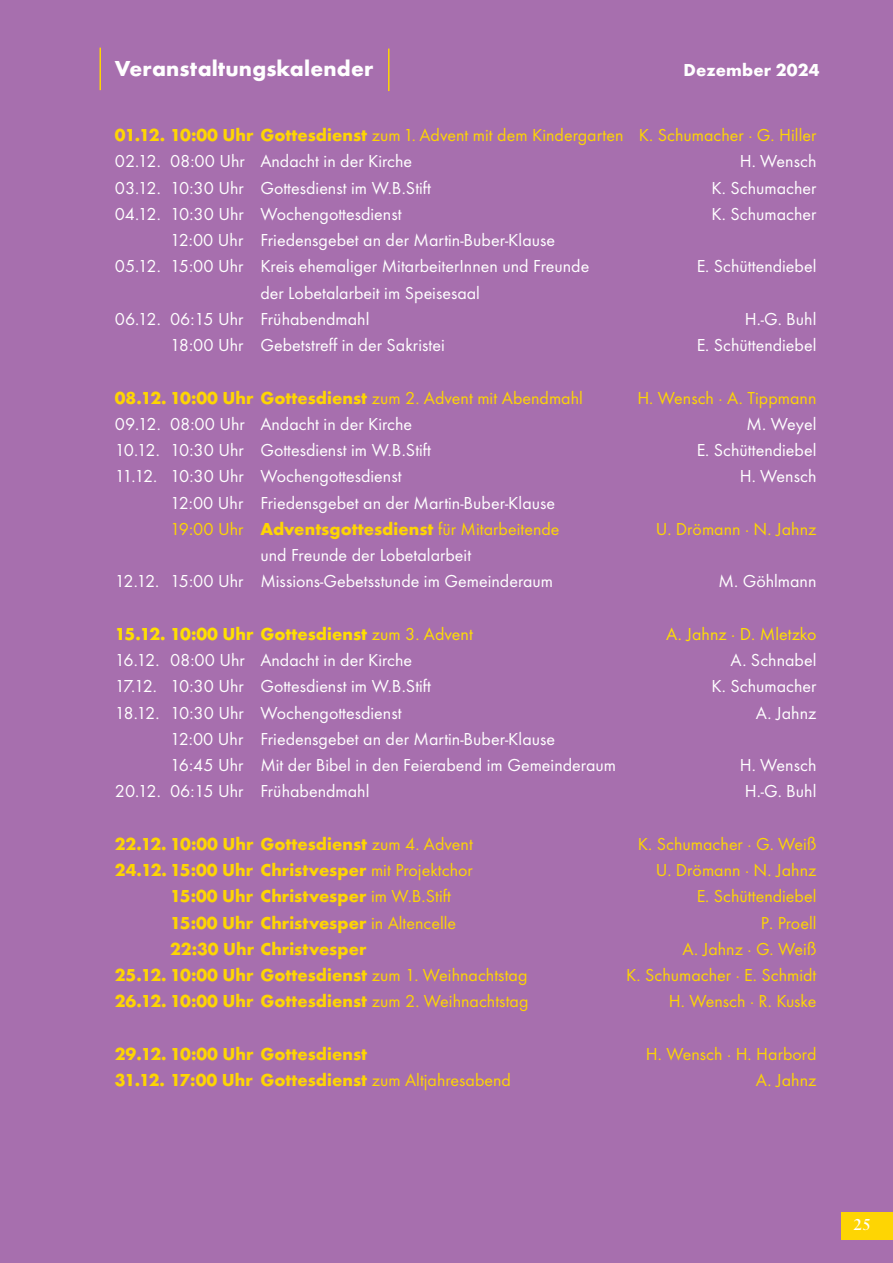
<style>
.page{position:relative;width:893px;height:1263px;background:#a76fae}
.page>*{position:absolute;margin:0;border:0;box-sizing:border-box;transform-origin:0 0}
.t1{font:700 22.5px "Function";letter-spacing:.01em;color:#fff}
.t2{font:18px "Function";color:#fff}
.t3{font:700 18px "Function";color:#fed503}
.t4{font:18px "Function";color:#fed503}
.t5{font:700 18px "Function";color:#ffdf01}
.t6{font:18px "Function";color:#ffdf01}
.t7{font:700 18px "Function";letter-spacing:.005em;color:#fff}
.t8{font:500 16.5px "Savoy";color:#fff}
.s1{font-weight:700}
.s2{font-weight:400}
</style>
<div class="page">
<div style="left:842px;top:1212px;width:51px;height:27px;background:#fed503"></div>
<hr style="left:99px;top:48px;width:2px;height:42px;background:#fed503">
<hr style="left:388px;top:49px;width:1px;height:42px;background:#fed503">
<p class="t1" style="left:115px;top:56px;width:260px">Veranstaltungskalender</p>
<p class="t7" style="left:683px;top:60px;width:138px">Dezember 2024</p>
<p class="t4" style="left:115px;top:125px;width:703px"><span class="s1">01.12. 10:00 Uhr Gottesdienst</span> zum 1. Advent mit dem Kindergarten K. Schumacher · G. Hiller</p>
<p class="t2" style="left:115px;top:151px;width:299px">02.12. 08:00 Uhr Andacht in der Kirche</p>
<p class="t2" style="left:740px;top:151px;width:78px">H. Wensch</p>
<p class="t2" style="left:115px;top:177px;width:318px">03.12. 10:30 Uhr Gottesdienst im W.B.Stift</p>
<p class="t2" style="left:711px;top:177px;width:106px">K. Schumacher</p>
<p class="t2" style="left:115px;top:204px;width:288px">04.12. 10:30 Uhr Wochengottesdienst</p>
<p class="t2" style="left:711px;top:204px;width:106px">K. Schumacher</p>
<p class="t2" style="left:170px;top:230px;width:386px">12:00 Uhr Friedensgebet an der Martin-Buber-Klause</p>
<p class="t2" style="left:115px;top:256px;width:476px">05.12. 15:00 Uhr Kreis ehemaliger MitarbeiterInnen und Freunde</p>
<p class="t2" style="left:697px;top:256px;width:121px">E. Schüttendiebel</p>
<p class="t2" style="left:260px;top:282px;width:221px">der Lobetalarbeit im Speisesaal</p>
<p class="t2" style="left:115px;top:309px;width:256px">06.12. 06:15 Uhr Frühabendmahl</p>
<p class="t2" style="left:745px;top:309px;width:73px">H.-G. Buhl</p>
<p class="t2" style="left:170px;top:335px;width:276px">18:00 Uhr Gebetstreff in der Sakristei</p>
<p class="t2" style="left:697px;top:335px;width:121px">E. Schüttendiebel</p>
<p class="t3" style="left:115px;top:387px;width:469px">08.12. 10:00 Uhr Gottesdienst <span class="s2">zum 2. Advent mit Abendmahl</span></p>
<p class="t4" style="left:637px;top:387px;width:181px">H. Wensch · A. Tippmann</p>
<p class="t2" style="left:115px;top:414px;width:299px">09.12. 08:00 Uhr Andacht in der Kirche</p>
<p class="t2" style="left:747px;top:414px;width:71px">M. Weyel</p>
<p class="t2" style="left:115px;top:440px;width:318px">10.12. 10:30 Uhr Gottesdienst im W.B.Stift</p>
<p class="t2" style="left:697px;top:440px;width:121px">E. Schüttendiebel</p>
<p class="t2" style="left:115px;top:466px;width:288px">11.12. 10:30 Uhr Wochengottesdienst</p>
<p class="t2" style="left:740px;top:466px;width:78px">H. Wensch</p>
<p class="t2" style="left:170px;top:492px;width:386px">12:00 Uhr Friedensgebet an der Martin-Buber-Klause</p>
<p class="t4" style="left:170px;top:519px;width:391px">19:00 Uhr <span class="s1">Adventsgottesdienst</span> für Mitarbeitende</p>
<p class="t4" style="left:656px;top:519px;width:162px">U. Drömann · N. Jahnz</p>
<p class="t2" style="left:260px;top:545px;width:212px">und Freunde der Lobetalarbeit</p>
<p class="t2" style="left:115px;top:571px;width:440px">12.12. 15:00 Uhr Missions-Gebetsstunde im Gemeinderaum</p>
<p class="t2" style="left:719px;top:571px;width:99px">M. Göhlmann</p>
<p class="t5" style="left:115px;top:623px;width:360px">15.12. 10:00 Uhr Gottesdienst <span class="s2">zum 3. Advent</span></p>
<p class="t6" style="left:666px;top:624px;width:152px">A. Jahnz · D. Mletzko</p>
<p class="t2" style="left:115px;top:650px;width:299px">16.12. 08:00 Uhr Andacht in der Kirche</p>
<p class="t2" style="left:731px;top:650px;width:87px">A. Schnabel</p>
<p class="t2" style="left:115px;top:676px;width:318px">17.12. 10:30 Uhr Gottesdienst im W.B.Stift</p>
<p class="t2" style="left:711px;top:676px;width:106px">K. Schumacher</p>
<p class="t2" style="left:115px;top:702px;width:288px">18.12. 10:30 Uhr Wochengottesdienst</p>
<p class="t2" style="left:756px;top:702px;width:62px">A. Jahnz</p>
<p class="t2" style="left:170px;top:729px;width:386px">12:00 Uhr Friedensgebet an der Martin-Buber-Klause</p>
<p class="t2" style="left:170px;top:755px;width:447px">16:45 Uhr Mit der Bibel in den Feierabend im Gemeinderaum</p>
<p class="t2" style="left:740px;top:755px;width:78px">H. Wensch</p>
<p class="t2" style="left:115px;top:781px;width:256px">20.12. 06:15 Uhr Frühabendmahl</p>
<p class="t2" style="left:745px;top:781px;width:73px">H.-G. Buhl</p>
<p class="t3" style="left:115px;top:833px;width:360px">22.12. 10:00 Uhr Gottesdienst <span class="s2">zum 4. Advent</span></p>
<p class="t4" style="left:638px;top:834px;width:180px">K. Schumacher · G. Weiß</p>
<p class="t3" style="left:115px;top:859px;width:359px">24.12. 15:00 Uhr Christvesper <span class="s2">mit Projektchor</span></p>
<p class="t4" style="left:656px;top:860px;width:162px">U. Drömann · N. Jahnz</p>
<p class="t3" style="left:170px;top:886px;width:282px">15:00 Uhr Christvesper <span class="s2">im W.B.Stift</span></p>
<p class="t4" style="left:697px;top:886px;width:121px">E. Schüttendiebel</p>
<p class="t3" style="left:170px;top:912px;width:288px">15:00 Uhr Christvesper <span class="s2">in Altencelle</span></p>
<p class="t4" style="left:761px;top:912px;width:57px">P. Proell</p>
<p class="t3" style="left:170px;top:938px;width:198px">22:30 Uhr Christvesper</p>
<p class="t4" style="left:682px;top:939px;width:136px">A. Jahnz · G. Weiß</p>
<p class="t3" style="left:115px;top:964px;width:414px">25.12. 10:00 Uhr Gottesdienst <span class="s2">zum 1. Weihnachtstag</span></p>
<p class="t4" style="left:626px;top:965px;width:192px">K. Schumacher · E. Schmidt</p>
<p class="t3" style="left:115px;top:991px;width:415px">26.12. 10:00 Uhr Gottesdienst <span class="s2">zum 2. Weihnachtstag</span></p>
<p class="t4" style="left:669px;top:991px;width:149px">H. Wensch · R. Kuske</p>
<p class="t3" style="left:115px;top:1043px;width:254px">29.12. 10:00 Uhr Gottesdienst</p>
<p class="t4" style="left:646px;top:1044px;width:172px">H. Wensch · H. Harbord</p>
<p class="t3" style="left:115px;top:1069px;width:398px">31.12. 17:00 Uhr Gottesdienst <span class="s2">zum Altjahresabend</span></p>
<p class="t4" style="left:756px;top:1070px;width:62px">A. Jahnz</p>
<p class="t8" style="left:854px;top:1215px;width:19px">25</p>
</div>
